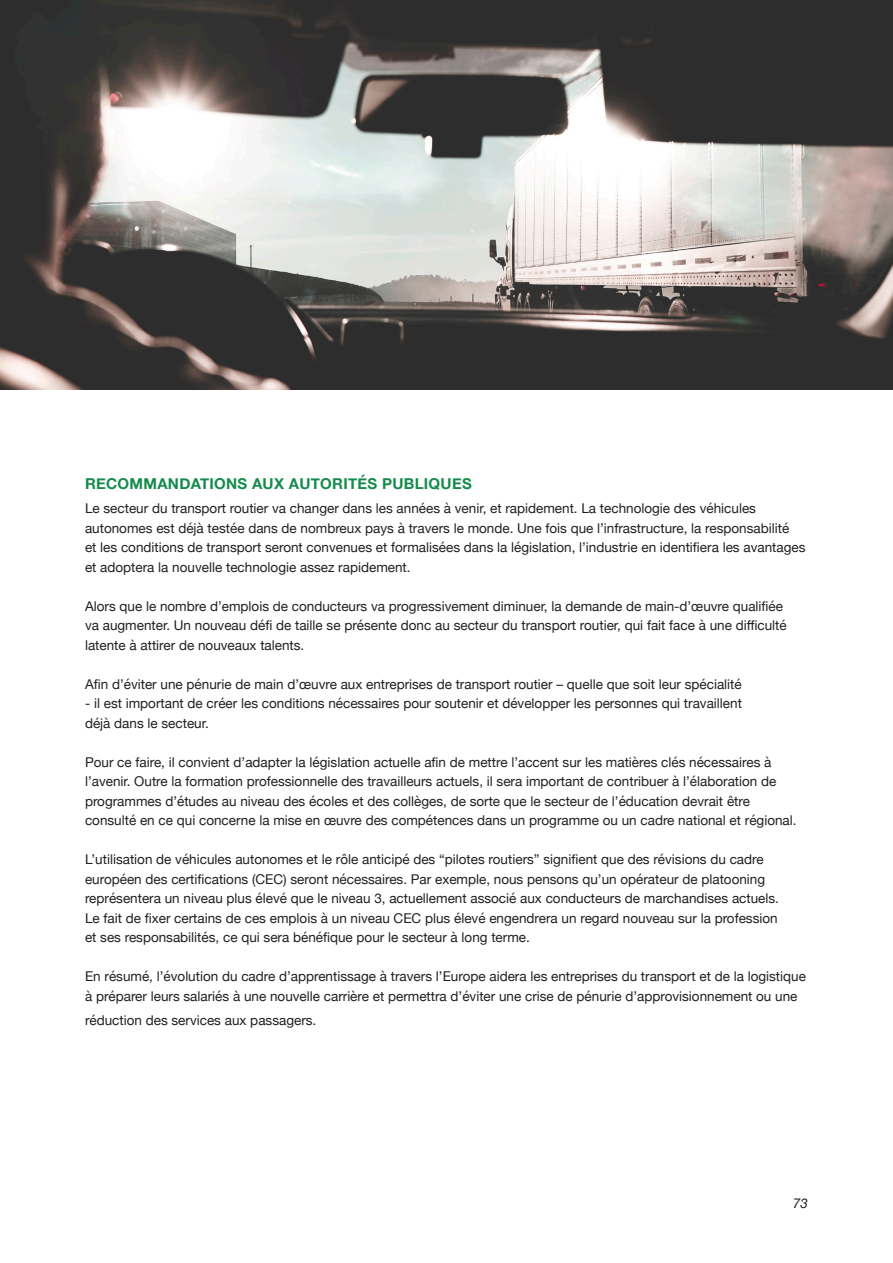
<style>
.page{position:relative;width:893px;height:1263px;background:#fff}
.page>*{position:absolute;margin:0;border:0;box-sizing:border-box;transform-origin:0 0}
.t1{font:700 15px "Helvetica Neue";letter-spacing:.02em;color:#158b4c}
.t2{font:13.5px/19.5px "Helvetica Neue";color:#231f20}
.t3{font:italic 13.5px "Helvetica Neue";color:#231f20}
</style>
<div class="page">
<img style="left:0;top:0;width:893px;height:389px">
<p class="t1" style="left:85px;top:472px;width:388px">RECOMMANDATIONS AUX AUTORITÉS PUBLIQUES</p>
<p class="t2" style="left:85px;top:499px;width:722px">Le secteur du transport routier va changer dans les années à venir, et rapidement. La technologie des véhicules autonomes est déjà testée dans de nombreux pays à travers le monde. Une fois que l’infrastructure, la responsabilité<br>et les conditions de transport seront convenues et formalisées dans la législation, l’industrie en identifiera les avantages et adoptera la nouvelle technologie assez rapidement.</p>
<p class="t2" style="left:85px;top:597px;width:703px">Alors que le nombre d’emplois de conducteurs va progressivement diminuer, la demande de main-d’œuvre qualifiée va augmenter. Un nouveau défi de taille se présente donc au secteur du transport routier, qui fait face à une difficulté latente à attirer de nouveaux talents.</p>
<p class="t2" style="left:85px;top:675px;width:658px">Afin d’éviter une pénurie de main d’œuvre aux entreprises de transport routier – quelle que soit leur spécialité</p>
<p class="t2" style="left:85px;top:694px;width:658px">- il est important de créer les conditions nécessaires pour soutenir et développer les personnes qui travaillent déjà dans le secteur.</p>
<p class="t2" style="left:85px;top:753px;width:713px">Pour ce faire, il convient d’adapter la législation actuelle afin de mettre l’accent sur les matières clés nécessaires à l’avenir. Outre la formation professionnelle des travailleurs actuels, il sera important de contribuer à l’élaboration de programmes d’études au niveau des écoles et des collèges, de sorte que le secteur de l’éducation devrait être consulté en ce qui concerne la mise en œuvre des compétences dans un programme ou un cadre national et régional.</p>
<p class="t2" style="left:85px;top:850px;width:695px">L’utilisation de véhicules autonomes et le rôle anticipé des “pilotes routiers” signifient que des révisions du cadre européen des certifications (CEC) seront nécessaires. Par exemple, nous pensons qu’un opérateur de platooning représentera un niveau plus élevé que le niveau 3, actuellement associé aux conducteurs de marchandises actuels.<br>Le fait de fixer certains de ces emplois à un niveau CEC plus élevé engendrera un regard nouveau sur la profession et ses responsabilités, ce qui sera bénéfique pour le secteur à long terme.</p>
<p class="t2" style="left:85px;top:967px;width:722px">En résumé, l’évolution du cadre d’apprentissage à travers l’Europe aidera les entreprises du transport et de la logistique à préparer leurs salariés à une nouvelle carrière et permettra d’éviter une crise de pénurie d’approvisionnement ou une</p>
<p class="t2" style="left:85px;top:1011px;width:233px">réduction des services aux passagers.</p>
<p class="t3" style="left:793px;top:1193px;width:17px">73</p>
</div>
